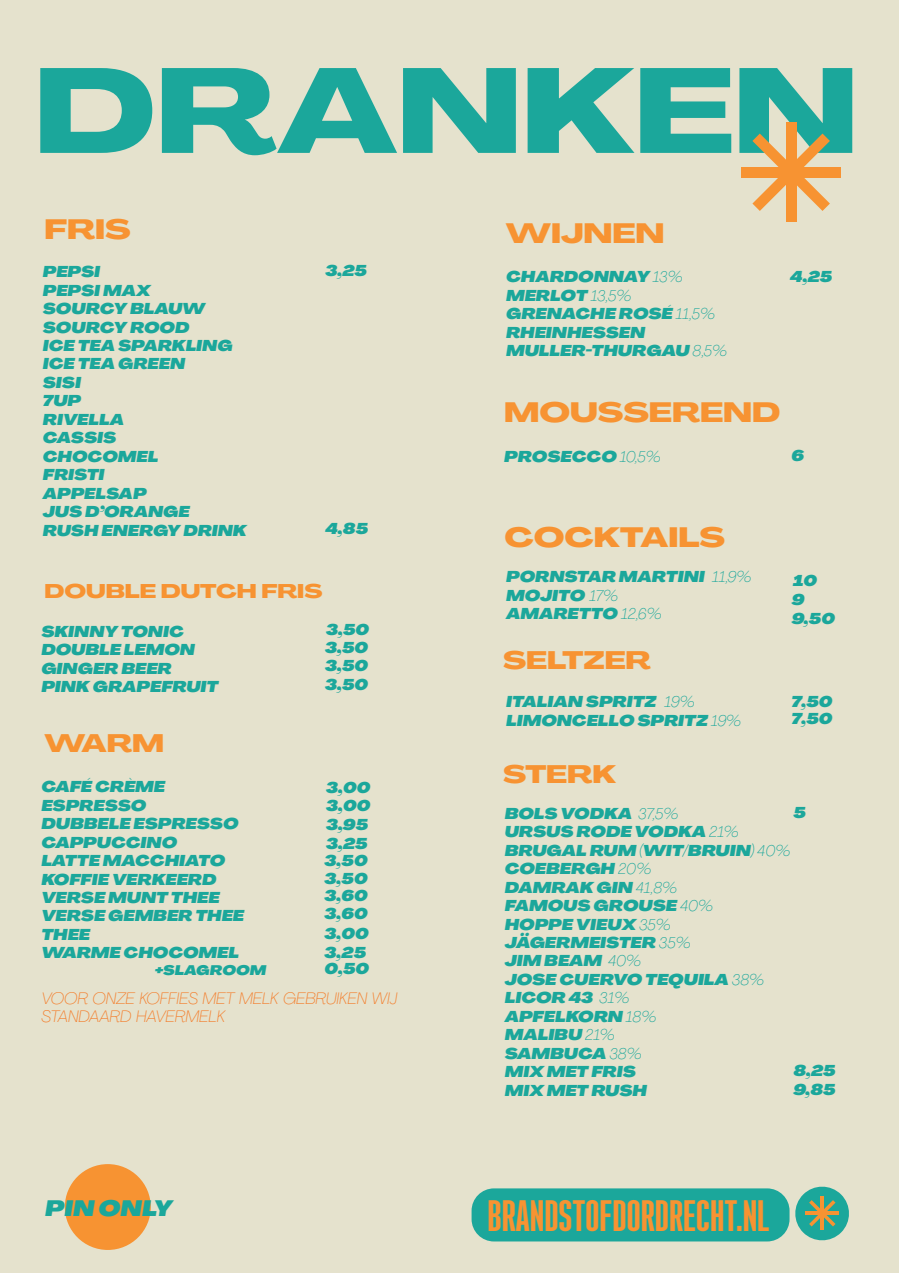
<style>
.page{position:relative;width:899px;height:1273px;background:#fff}
.page>*{position:absolute;margin:0;border:0;box-sizing:border-box;transform-origin:0 0}
.t1{font:700 43.95px "Ristretto Pro";color:#f79332}
.t2{font:800 27.6px "PP Agrandir Grand";color:#f79332}
.t3{font:800 24.9px "PP Agrandir Grand";color:#f79332}
.t4{font:italic 900 expanded 21.9px "PP Agrandir";color:#1ba79b}
.t5{font:800 19.5px "PP Agrandir Grand";color:#f79332}
.t6{font:italic 100 16.5px/18px "PP Agrandir";color:#f47e2c}
.t7{font:italic 900 expanded 15.45px/18.5px "PP Agrandir";color:#1ba79b}
.t8{font:italic 900 expanded 13.65px "PP Agrandir";color:#1ba79b}
.s1{font-weight:100;font-stretch:normal}
</style>
<div class="page">
<div style="left:0;top:0;width:898px;height:1273px;background:#e5e2cd"></div>
<div style="left:471px;top:1188px;width:318px;height:53px;background:#1ba79b;border-radius:22px"></div>
<svg style="left:795px;top:1186px;width:54px;height:55px"></svg>
<svg style="left:40px;top:68px;width:112px;height:85px"></svg>
<svg style="left:162px;top:68px;width:235px;height:87px"></svg>
<svg style="left:403px;top:68px;width:112px;height:85px"></svg>
<svg style="left:527px;top:68px;width:107px;height:85px"></svg>
<svg style="left:640px;top:68px;width:91px;height:85px"></svg>
<div style="left:785px;top:123px;width:11px;height:99px;background:#f79332"></div>
<svg style="left:739px;top:68px;width:112px;height:143px"></svg>
<div style="left:65px;top:1164px;width:86px;height:86px;background:#f79332;border-radius:50%"></div>
<h2 class="t2" style="left:44px;top:212px;width:88px">FRIS</h2>
<h2 class="t2" style="left:505px;top:215px;width:160px">WIJNEN</h2>
<p class="t7" style="left:43px;top:263px;width:205px">PEPSI<br>PEPSI MAX<br>SOURCY BLAUW<br>SOURCY ROOD<br>ICE TEA SPARKLING<br>ICE TEA GREEN<br>SISI<br>7UP<br>RIVELLA<br>CASSIS<br>CHOCOMEL<br>FRISTI<br>APPELSAP<br>JUS D’ORANGE<br>RUSH ENERGY DRINK</p>
<p class="t7" style="left:325px;top:262px;width:43px">3,25</p>
<p class="t7" style="left:789px;top:267px;width:44px">4,25</p>
<p class="t7" style="left:506px;top:268px;width:222px">CHARDONNAY <span class="s1">13%<br></span>MERLOT <span class="s1">13,5%<br></span>GRENACHE ROSÉ <span class="s1">11,5%<br></span>RHEINHESSEN<br>MULLER-THURGAU <span class="s1">8,5%</span></p>
<h2 class="t2" style="left:504px;top:395px;width:277px">MOUSSEREND</h2>
<p class="t7" style="left:504px;top:448px;width:158px">PROSECCO <span class="s1">10,5%</span></p>
<p class="t7" style="left:791px;top:446px;width:14px">6</p>
<p class="t7" style="left:325px;top:519px;width:44px">4,85</p>
<h2 class="t2" style="left:504px;top:520px;width:222px">COCKTAILS</h2>
<p class="t7" style="left:506px;top:568px;width:246px">PORNSTAR MARTINI <span class="s1">11,9%<br></span>MOJITO <span class="s1">17%<br></span>AMARETTO <span class="s1">12,6%</span></p>
<p class="t7" style="left:791px;top:571px;width:45px">10<br>9<br>9,50</p>
<p class="t5" style="left:44px;top:579px;width:279px">DOUBLE DUTCH FRIS</p>
<p class="t7" style="left:41px;top:622px;width:178px">SKINNY TONIC<br>DOUBLE LEMON<br>GINGER BEER<br>PINK GRAPEFRUIT</p>
<p class="t7" style="left:325px;top:620px;width:46px;text-align:justify">3,50<br>3,50<br>3,50<br>3,50</p>
<h3 class="t3" style="left:503px;top:645px;width:149px">SELTZER</h3>
<h3 class="t3" style="left:44px;top:727px;width:121px">WARM</h3>
<p class="t7" style="left:41px;top:778px;width:204px">CAFÉ CRÈME<br>ESPRESSO<br>DUBBELE ESPRESSO<br>CAPPUCCINO<br>LATTE MACCHIATO<br>KOFFIE VERKEERD<br>VERSE MUNT THEE<br>VERSE GEMBER THEE<br>THEE<br>WARME CHOCOMEL</p>
<p class="t6" style="left:41px;top:989px;width:357px">VOOR ONZE KOFFIES MET MELK GEBRUIKEN WIJ<br>STANDAARD HAVERMELK</p>
<p class="t7" style="left:324px;top:778px;width:47px">3,00<br>3,00<br>3,95<br>3,25<br>3,50<br>3,50<br>3,60<br>3,60</p>
<p class="t7" style="left:324px;top:924px;width:46px;line-height:19px">3,00<br>3,25</p>
<p class="t7" style="left:324px;top:960px;width:46px">0,50</p>
<p class="t8" style="left:155px;top:961px;width:113px">+SLAGROOM</p>
<h3 class="t4" style="left:45px;top:1194px;width:129px">PIN ONLY</h3>
<p class="t7" style="left:506px;top:693px;width:236px">ITALIAN SPRITZ <span class="s1">19%<br></span>LIMONCELLO SPRITZ <span class="s1">19%</span></p>
<h3 class="t3" style="left:503px;top:758px;width:114px">STERK</h3>
<p class="t7" style="left:791px;top:693px;width:42px;line-height:17.4px">7,50<br>7,50</p>
<p class="t7" style="left:793px;top:804px;width:14px">5</p>
<p class="t7" style="left:504px;top:804px;width:287px">BOLS VODKA <span class="s1">37,5%<br></span>URSUS RODE VODKA <span class="s1">21%<br></span>BRUGAL RUM (WIT/BRUIN) <span class="s1">40%<br></span>COEBERGH <span class="s1">20%<br></span>DAMRAK GIN <span class="s1">41,8%<br></span>FAMOUS GROUSE <span class="s1">40%<br></span>HOPPE VIEUX <span class="s1">35%<br></span>JÄGERMEISTER <span class="s1">35%<br></span>JIM BEAM <span class="s1">40%<br></span>JOSE CUERVO TEQUILA <span class="s1">38%<br></span>LICOR 43 <span class="s1">31%<br></span>APFELKORN <span class="s1">18%<br></span>MALIBU <span class="s1">21%<br></span>SAMBUCA <span class="s1">38%<br></span>MIX MET FRIS<br>MIX MET RUSH</p>
<p class="t7" style="left:792px;top:1061px;width:44px;line-height:19px">8,25<br>9,85</p>
<h1 class="t1" style="left:487px;top:1190px;width:283px">BRANDSTOFDORDRECHT.NL</h1>
</div>
